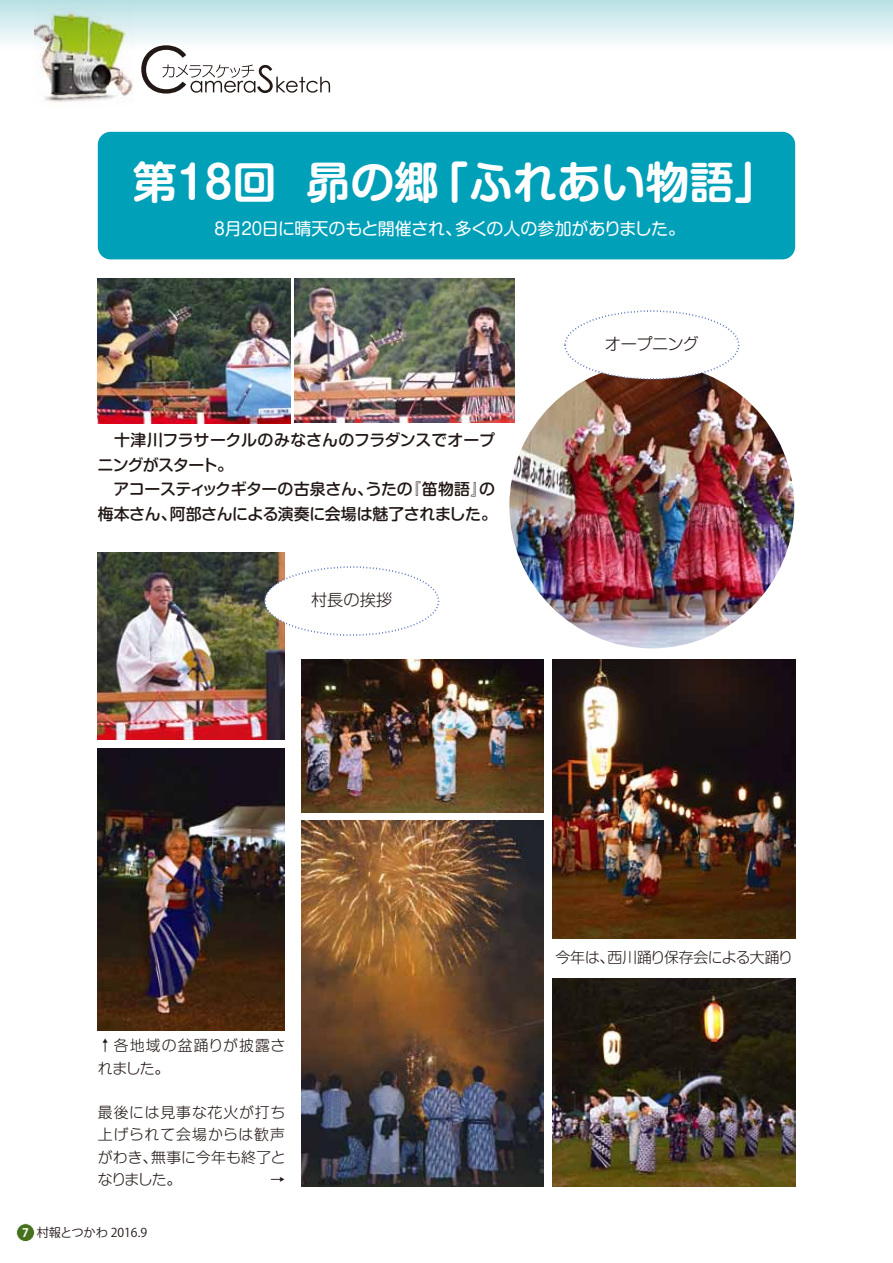
<style>
.page{position:relative;width:893px;height:1263px;background:#fff}
.page>*{position:absolute;margin:0;border:0;box-sizing:border-box;transform-origin:0 0}
.t1{font:700 44.1px "Shin M Go Pro De";color:#fff}
.t2{font:16.95px "Shin M Go Pro";letter-spacing:-.03em;color:#fff}
.t3{font:300 16.2px "Shin M Go Pro";letter-spacing:-.025em;color:#221815}
.t4{font:500 15.9px/24.5px "Shin M Go Pro";letter-spacing:-.02em;color:#221815}
.t5{font:300 14.85px/22.4px "Shin M Go Pro";letter-spacing:.02em;color:#221815;text-align:justify}
.t6{font:300 14.85px/22.4px "Shin M Go Pro";letter-spacing:.065em;color:#221815}
.t7{font:300 14.85px "Shin M Go Pro";letter-spacing:-.025em;color:#221815}
.t8{font:12.15px "Koz Go Pro";color:#221815}
.s1{font-weight:700;font-size:11.7px;color:#fff}
</style>
<div class="page">
<div style="left:0;top:0;width:893px;height:51px;background:linear-gradient(to bottom,#b9e0e5,#fff)"></div>
<svg style="left:16px;top:1223px;width:19px;height:19px"></svg>
<img style="left:34px;top:7px;width:99px;height:96px">
<svg style="left:137px;top:41px;width:199px;height:53px"></svg>
<img style="left:302px;top:820px;width:242px;height:366px">
<img style="left:553px;top:978px;width:242px;height:208px">
<img style="left:553px;top:659px;width:242px;height:280px">
<img style="left:302px;top:659px;width:242px;height:153px">
<div style="left:98px;top:132px;width:697px;height:127px;background:#00a0b9;border-radius:13px"></div>
<img style="left:509px;top:363px;width:285px;height:285px;border-radius:142px">
<img style="left:295px;top:278px;width:219px;height:145px">
<img style="left:98px;top:279px;width:192px;height:144px">
<img style="left:98px;top:749px;width:187px;height:281px">
<img style="left:98px;top:553px;width:187px;height:187px">
<div style="left:265px;top:567px;width:174px;height:68px;background:#fff;border-radius:50%"></div>
<div style="left:264px;top:566px;width:175px;height:70px;border:2px dashed #5976ba;border-radius:50%"></div>
<div style="left:565px;top:311px;width:174px;height:68px;background:#fff;border-radius:50%"></div>
<div style="left:564px;top:310px;width:175px;height:70px;border:2px dashed #5976ba;border-radius:50%"></div>
<p class="t1" style="left:133px;top:146px;width:647px">第１８回 昴の郷「ふれあい物語」</p>
<p class="t2" style="left:211px;top:215px;width:475px">８月２０日に晴天のもと開催され、多くの人の参加がありました。</p>
<p class="t4" style="left:98px;top:426px;width:401px">　十津川フラサークルのみなさんのフラダンスでオープニングがスタート。<br>　アコースティックギターの古泉さん、うたの『笛物語』の梅本さん、阿部さんによる演奏に会場は魅了されました。</p>
<p class="t3" style="left:311px;top:587px;width:83px">村長の挨拶</p>
<p class="t3" style="left:605px;top:331px;width:95px">オープニング</p>
<p class="t6" style="left:98px;top:1033px;width:189px">↑各地域の盆踊りが披露されました。</p>
<p class="t5" style="left:98px;top:1099px;width:190px">最後には見事な花火が打ち上げられて会場からは歓声がわき、無事に今年も終了となりました。</p>
<p class="t5" style="left:270px;top:1166px;width:16px">→</p>
<p class="t8" style="left:22px;top:1225px;width:126px"><span class="s1">7</span> 村報とつかわ 2016.9</p>
<p class="t7" style="left:555px;top:945px;width:239px">今年は、西川踊り保存会による大踊り</p>
</div>
